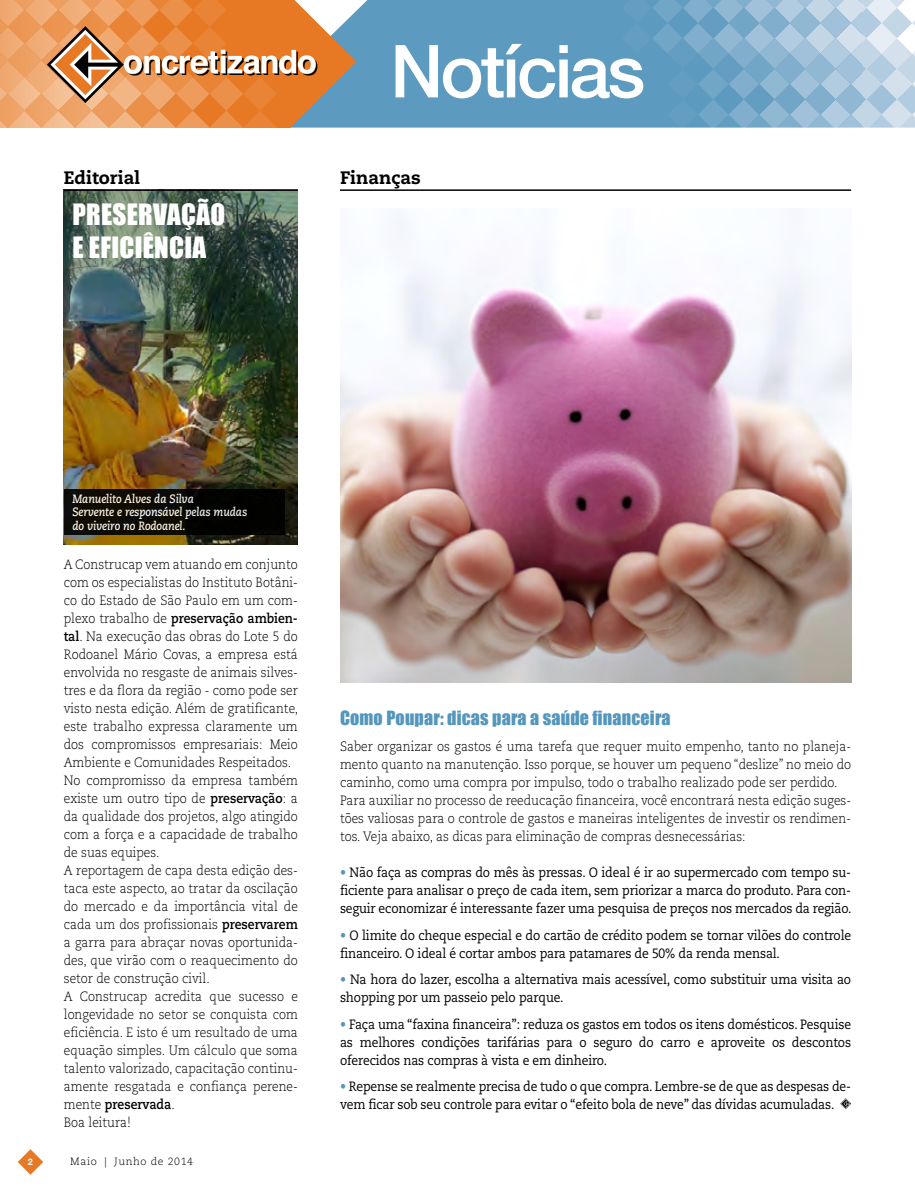
<style>
.page{position:relative;width:915px;height:1191px;background:#fff}
.page>*{position:absolute;margin:0;border:0;box-sizing:border-box;transform-origin:0 0}
.t1{font:500 73.2px "Helvetica Neue LT";letter-spacing:-.04em;color:#fff}
.t2{font:27px/32.4px "Impact";letter-spacing:.01em;color:#fff}
.t3{font:18px "Impact";letter-spacing:.01em;color:#5496bc}
.t4{font:800 18px "Caecilia LT Std";color:#000}
.t5{font:300 13.5px/18px "Caecilia LT Std";color:#000;scale:.9 1}
.t6{font:13.5px/18px "Caecilia LT Std";letter-spacing:-.01em;color:#000;scale:.9 1}
.t7{font:italic 700 12px/13.5px "Caecilia LT Std";letter-spacing:-.01em;color:#fff;scale:.9 1}
.t8{font:300 10.5px "Caecilia LT Std";letter-spacing:.06em;color:#000}
.t9{font:700 9px "Helvetica Neue LT";color:#fff}
.s1{font-weight:700}
.s2{color:#5496bc}
</style>
<div class="page">
<img style="left:64px;top:191px;width:234px;height:353px">
<div style="left:237px;top:0;width:624px;height:128px;background:#5c9abf"></div>
<svg style="left:621px;top:0;width:293px;height:128px"></svg>
<svg style="left:840px;top:1098px;width:10px;height:11px"></svg>
<hr style="left:64px;top:189px;width:234px;height:2px;background:#000">
<hr style="left:340px;top:189px;width:510px;height:2px;background:#000">
<svg style="left:0;top:0;width:356px;height:128px;background:#dc965f"></svg>
<div style="left:64px;top:489px;width:220px;height:45px;background:#0b0a01"></div>
<img style="left:340px;top:218px;width:510px;height:464px">
<svg style="left:18px;top:1149px;width:25px;height:25px"></svg>
<h1 class="t1" style="left:390px;top:28px;width:256px">Notícias</h1>
<h3 class="t4" style="left:64px;top:166px;width:78px">Editorial</h3>
<h3 class="t4" style="left:340px;top:166px;width:82px">Finanças</h3>
<h2 class="t2" style="left:72px;top:198px;width:154px">PRESERVAÇÃO<br>E EFICIÊNCIA</h2>
<p class="t7" style="left:72px;top:492px;width:196px">Manuelito Alves da Silva<br>Servente e responsável pelas mudas do viveiro no Rodoanel.</p>
<p class="t5" style="left:64px;top:555px;width:262px">A Construcap vem atuando em conjunto com os especialistas do Instituto Botâni&shy;co do Estado de São Paulo em um com&shy;plexo trabalho de <span class="s1">preservação ambien&shy;tal</span>. Na execução das obras do Lote 5 do Rodoanel Mário Covas, a empresa está envolvida no resgaste de animais silves&shy;tres e da flora da região - como pode ser visto nesta edição. Além de gratificante, este trabalho expressa claramente um dos compromissos empresariais: Meio Ambiente e Comunidades Respeitados.<br>No compromisso da empresa também existe um outro tipo de <span class="s1">preservação</span>: a da qualidade dos projetos, algo atingido com a força e a capacidade de trabalho de suas equipes.<br>A reportagem de capa desta edição des&shy;taca este aspecto, ao tratar da oscilação do mercado e da importância vital de cada um dos profissionais <span class="s1">preservarem </span>a garra para abraçar novas oportunida&shy;des, que virão com o reaquecimento do setor de construção civil.<br>A Construcap acredita que sucesso e longevidade no setor se conquista com eficiência. E isto é um resultado de uma equação simples. Um cálculo que soma talento valorizado, capacitação continu&shy;amente resgatada e confiança perene&shy;mente <span class="s1">preservada</span>.<br>Boa leitura!</p>
<p class="t9" style="left:28px;top:1156px;width:7px">2</p>
<p class="t8" style="left:70px;top:1155px;width:124px">Maio | Junho de 2014</p>
<h3 class="t3" style="left:340px;top:703px;width:332px">Como Poupar: dicas para a saúde financeira</h3>
<p class="t5" style="left:340px;top:737px;width:569px">Saber organizar os gastos é uma tarefa que requer muito empenho, tanto no planeja&shy;mento quanto na manutenção. Isso porque, se houver um pequeno “deslize” no meio do caminho, como uma compra por impulso, todo o trabalho realizado pode ser perdido.<br>Para auxiliar no processo de reeducação financeira, você encontrará nesta edição suges&shy;tões valiosas para o controle de gastos e maneiras inteligentes de investir os rendimen&shy;tos. Veja abaixo, as dicas para eliminação de compras desnecessárias:</p>
<p class="t6" style="left:340px;top:863px;width:569px;text-align:justify"><span class="s2">•</span> Não faça as compras do mês às pressas. O ideal é ir ao supermercado com tempo su&shy;ficiente para analisar o preço de cada item, sem priorizar a marca do produto. Para con&shy;seguir economizar é interessante fazer uma pesquisa de preços nos mercados da região.</p>
<p class="t6" style="left:340px;top:926px;width:569px"><span class="s2">•</span> O limite do cheque especial e do cartão de crédito podem se tornar vilões do controle financeiro. O ideal é cortar ambos para patamares de 50% da renda mensal.</p>
<p class="t6" style="left:340px;top:970px;width:569px"><span class="s2">•</span> Na hora do lazer, escolha a alternativa mais acessível, como substituir uma visita ao shopping por um passeio pelo parque.</p>
<p class="t6" style="left:340px;top:1015px;width:569px;text-align:justify"><span class="s2">•</span> Faça uma “faxina financeira”: reduza os gastos em todos os itens domésticos. Pesquise as melhores condições tarifárias para o seguro do carro e aproveite os descontos oferecidos nas compras à vista e em dinheiro.</p>
<p class="t6" style="left:340px;top:1077px;width:569px"><span class="s2">•</span> Repense se realmente precisa de tudo o que compra. Lembre-se de que as despesas de&shy;vem ficar sob seu controle para evitar o “efeito bola de neve” das dívidas acumuladas.</p>
</div>
